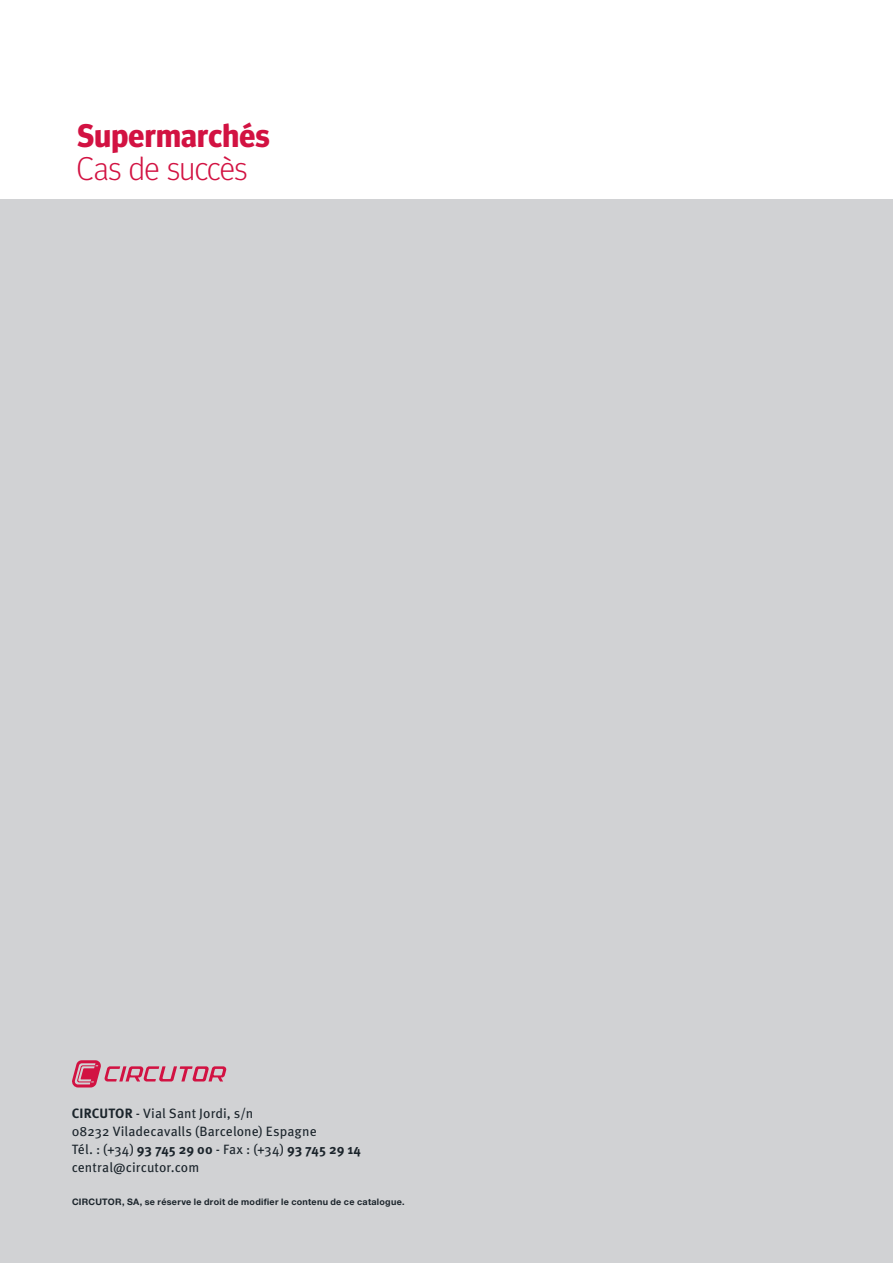
<style>
.page{position:relative;width:893px;height:1263px;background:#fff}
.page>*{position:absolute;margin:0;border:0;box-sizing:border-box;transform-origin:0 0}
.t1{font:700 32.7px "Meta Head OT";letter-spacing:.01em;color:#d21242}
.t2{font:300 32.7px "Meta Head OT";letter-spacing:.005em;color:#d21242}
.t3{font:13.5px/18px "Meta Pro";letter-spacing:.005em;color:#1b242b}
.t4{font:700 9px "Helvetica Neue LT Std";letter-spacing:.03em;color:#1b242b}
.s1{font-weight:700}
</style>
<div class="page">
<div style="left:0;top:200px;width:893px;height:1063px;background:#d1d2d4"></div>
<svg style="left:72px;top:1060px;width:155px;height:27px"></svg>
<h1 class="t1" style="left:77px;top:117px;width:194px">Supermarchés</h1>
<h1 class="t2" style="left:77px;top:149px;width:172px">Cas de succès</h1>
<p class="t3" style="left:72px;top:1103px;width:291px"><span class="s1">CIRCUTOR</span> - Vial Sant Jordi, s/n<br>08232 Viladecavalls (Barcelone) Espagne<br>Tél. : (+34) <span class="s1">93 745 29 00</span> - Fax : (+34) <span class="s1">93 745 29 14 </span>central@circutor.com</p>
<p class="t4" style="left:72px;top:1196px;width:334px">CIRCUTOR, SA, se réserve le droit de modifier le contenu de ce catalogue.</p>
</div>
